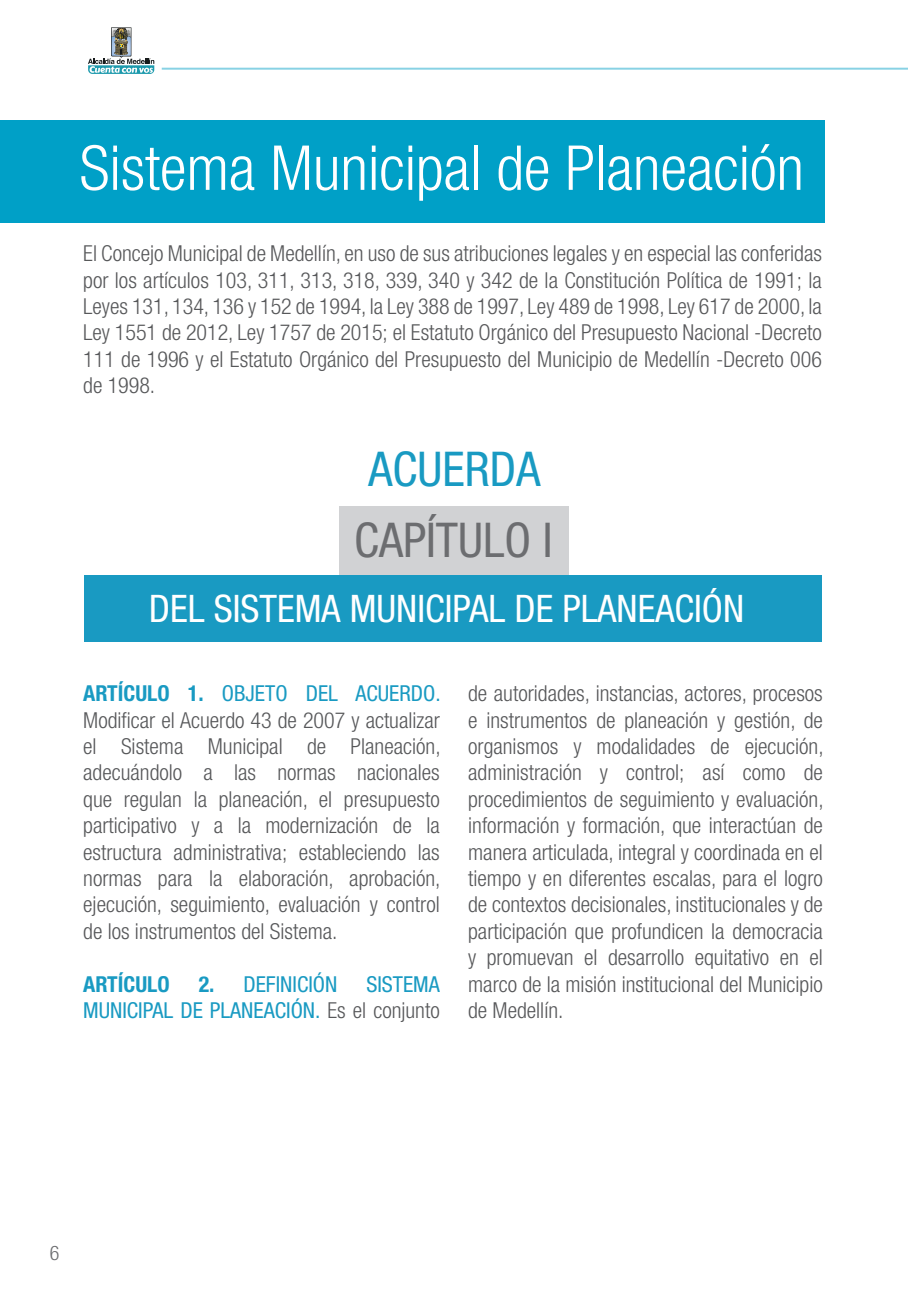
<style>
.page{position:relative;width:908px;height:1304px;background:#fff}
.page>*{position:absolute;margin:0;border:0;box-sizing:border-box;transform-origin:0 0}
.t1{font:300 condensed 62px "Helvetica Neue LT Std";color:#fff}
.t2{font:condensed 48px "Helvetica Neue LT Std";color:#6c6d70}
.t3{font:condensed 48px "Helvetica Neue LT Std";color:#199ac2}
.t4{font:condensed 38px "Helvetica Neue LT Std";color:#fff}
.t5{font:300 condensed 22px/26.4px "Helvetica Neue LT Std";color:#57585a;text-align:justify}
.t6{font:condensed 22px/26.4px "Helvetica Neue LT Std";color:#199ac2;text-align:right}
.t7{font:700 condensed 22px "Helvetica Neue LT Std";color:#199ac2}
.t8{font:300 condensed 20px "Helvetica Neue LT Std";color:#6c6d70}
.s1{font-weight:700;color:#199ac2}
.s2{font-weight:400;color:#199ac2}
.s3{font-weight:700}
.s4{font-weight:300;color:#57585a}
</style>
<div class="page">
<svg style="left:88px;top:27px;width:66px;height:47px"></svg>
<hr style="left:162px;top:68px;width:745px;height:2px;background:#00a0c7">
<div style="left:0;top:121px;width:824px;height:102px;background:#00a0c7"></div>
<div style="left:339px;top:506px;width:229px;height:69px;background:#d1d2d4"></div>
<div style="left:84px;top:575px;width:737px;height:67px;background:#199ac2"></div>
<h1 class="t1" style="left:80px;top:132px;width:725px">Sistema Municipal de Planeación</h1>
<p class="t5" style="left:83px;top:240px;width:740px">El Concejo Municipal de Medellín, en uso de sus atribuciones legales y en especial las conferidas por los artículos 103, 311, 313, 318, 339, 340 y 342 de la Constitución Política de 1991; la Leyes 131, 134, 136 y 152 de 1994, la Ley 388 de 1997, Ley 489 de 1998, Ley 617 de 2000, la Ley 1551 de 2012, Ley 1757 de 2015; el Estatuto Orgánico del Presupuesto Nacional -Decreto 111 de 1996 y el Estatuto Orgánico del Presupuesto del Municipio de Medellín -Decreto 006 de 1998.</p>
<h2 class="t3" style="left:368px;top:441px;width:173px">ACUERDA</h2>
<h2 class="t2" style="left:354px;top:512px;width:200px">CAPÍTULO I</h2>
<h3 class="t4" style="left:149px;top:587px;width:596px">DEL SISTEMA MUNICIPAL DE PLANEACIÓN</h3>
<p class="t5" style="left:83px;top:680px;width:359px"><span class="s1">ARTÍCULO 1.</span> <span class="s2">OBJETO DEL ACUERDO.<br></span>Modificar el Acuerdo 43 de 2007 y actualizar el Sistema Municipal de Planeación, adecuándolo a las normas nacionales que regulan la planeación, el presupuesto participativo y a la modernización de la estructura administrativa; estableciendo las normas para la elaboración, aprobación, ejecución, seguimiento, evaluación y control de los instrumentos del Sistema.</p>
<p class="t7" style="left:83px;top:970px;width:88px">ARTÍCULO</p>
<p class="t6" style="left:198px;top:970px;width:140px"><span class="s3">2.</span> DEFINICIÓN</p>
<p class="t6" style="left:83px;top:970px;width:358px">SISTEMA<br>MUNICIPAL DE PLANEACIÓN. <span class="s4">Es el conjunto</span></p>
<p class="t5" style="left:468px;top:680px;width:357px">de autoridades, instancias, actores, procesos e instrumentos de planeación y gestión, de organismos y modalidades de ejecución, administración y control; así como de procedimientos de seguimiento y evaluación, información y formación, que interactúan de manera articulada, integral y coordinada en el tiempo y en diferentes escalas, para el logro de contextos decisionales, institucionales y de participación que profundicen la democracia y promuevan el desarrollo equitativo en el marco de la misión institucional del Municipio de Medellín.</p>
<p class="t8" style="left:50px;top:1242px;width:11px">6</p>
</div>
